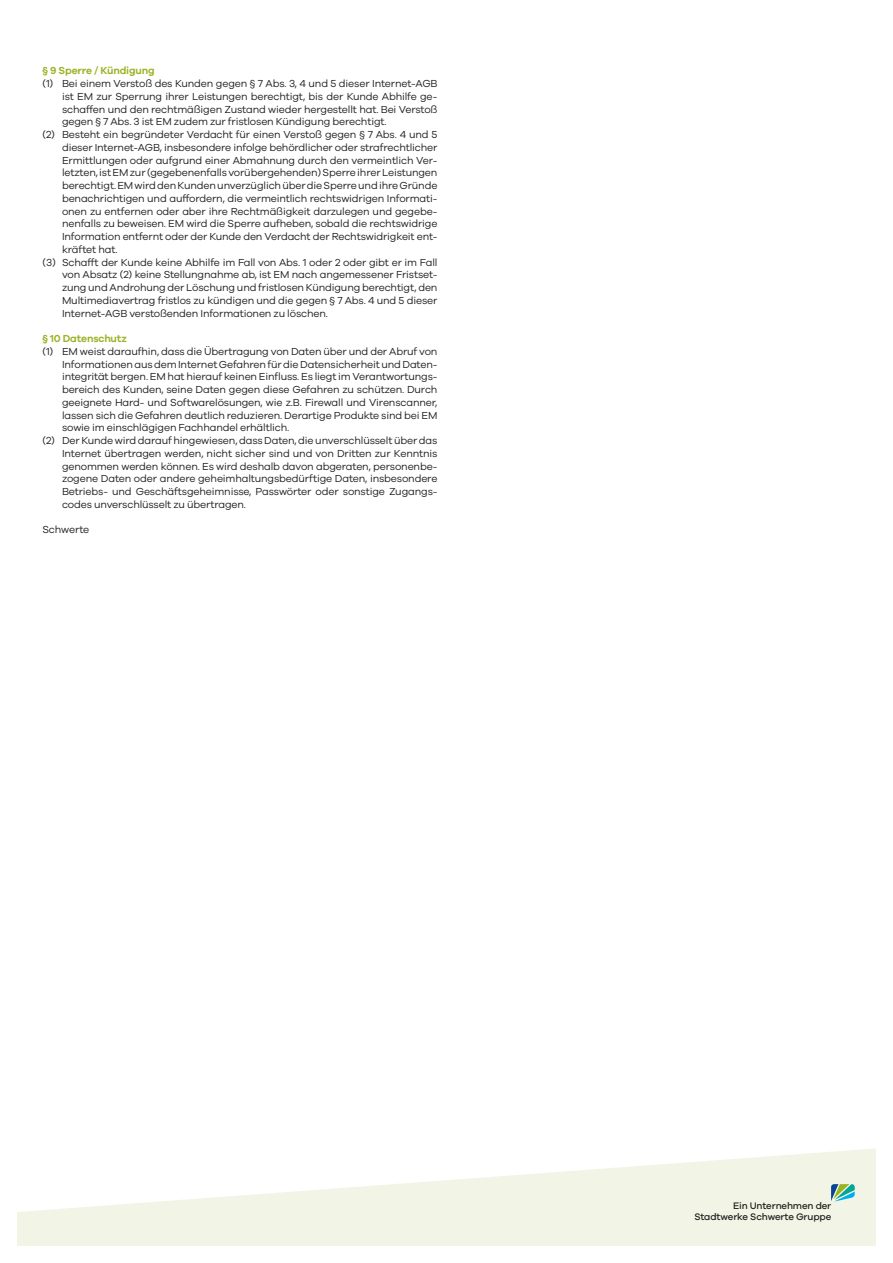
<style>
.page{position:relative;width:893px;height:1263px;background:#fff}
.page>*{position:absolute;margin:0;border:0;box-sizing:border-box;transform-origin:0 0}
.t1{font:10.5px "Galano Grotesque";letter-spacing:-.015em;color:#231f20}
.t2{font:600 10.5px "Galano Grotesque";letter-spacing:-.015em;color:#9cb226}
.t3{font:500 9.75px/11.2px "Galano Grotesque";letter-spacing:-.015em;color:#231f20;text-align:right}
</style>
<div class="page">
<svg style="left:17px;top:1148px;width:859px;height:98px;fill:#f2f5e5"></svg>
<svg style="left:831px;top:1184px;width:24px;height:17px"></svg>
<p class="t2" style="left:43px;top:64px;width:114px">§ 9 Sperre / Kündigung</p>
<p class="t1" style="left:43px;top:77px;width:396px">(1) Bei einem Verstoß des Kunden gegen § 7 Abs. 3, 4 und 5 dieser Internet-AGB</p>
<p class="t1" style="left:62px;top:90px;width:377px">ist EM zur Sperrung ihrer Leistungen berechtigt, bis der Kunde Abhilfe ge-</p>
<p class="t1" style="left:62px;top:103px;width:377px">schaffen und den rechtmäßigen Zustand wieder hergestellt hat. Bei Verstoß</p>
<p class="t1" style="left:62px;top:115px;width:326px">gegen § 7 Abs. 3 ist EM zudem zur fristlosen Kündigung berechtigt.</p>
<p class="t1" style="left:43px;top:128px;width:396px">(2) Besteht ein begründeter Verdacht für einen Verstoß gegen § 7 Abs. 4 und 5</p>
<p class="t1" style="left:62px;top:141px;width:377px">dieser Internet-AGB, insbesondere infolge behördlicher oder strafrechtlicher</p>
<p class="t1" style="left:62px;top:154px;width:377px">Ermittlungen oder aufgrund einer Abmahnung durch den vermeintlich Ver-</p>
<p class="t1" style="left:62px;top:166px;width:377px">letzten, ist EM zur (gegebenenfalls vorübergehenden) Sperre ihrer Leistungen</p>
<p class="t1" style="left:62px;top:179px;width:377px">berechtigt. EM wird den Kunden unverzüglich über die Sperre und ihre Gründe</p>
<p class="t1" style="left:62px;top:192px;width:377px">benachrichtigen und auffordern, die vermeintlich rechtswidrigen Informati-</p>
<p class="t1" style="left:62px;top:205px;width:377px">onen zu entfernen oder aber ihre Rechtmäßigkeit darzulegen und gegebe-</p>
<p class="t1" style="left:62px;top:217px;width:377px">nenfalls zu beweisen. EM wird die Sperre aufheben, sobald die rechtswidrige</p>
<p class="t1" style="left:62px;top:230px;width:377px">Information entfernt oder der Kunde den Verdacht der Rechtswidrigkeit ent-</p>
<p class="t1" style="left:62px;top:243px;width:57px">kräftet hat.</p>
<p class="t1" style="left:43px;top:256px;width:396px">(3) Schafft der Kunde keine Abhilfe im Fall von Abs. 1 oder 2 oder gibt er im Fall</p>
<p class="t1" style="left:62px;top:268px;width:377px">von Absatz (2) keine Stellungnahme ab, ist EM nach angemessener Fristset-</p>
<p class="t1" style="left:62px;top:281px;width:377px">zung und Androhung der Löschung und fristlosen Kündigung berechtigt, den</p>
<p class="t1" style="left:62px;top:294px;width:377px">Multimediavertrag fristlos zu kündigen und die gegen § 7 Abs. 4 und 5 dieser</p>
<p class="t1" style="left:62px;top:307px;width:267px">Internet-AGB verstoßenden Informationen zu löschen.</p>
<p class="t2" style="left:43px;top:332px;width:86px">§ 10 Datenschutz</p>
<p class="t1" style="left:43px;top:345px;width:396px">(1) EM weist daraufhin, dass die Übertragung von Daten über und der Abruf von</p>
<p class="t1" style="left:62px;top:358px;width:377px">Informationen aus dem Internet Gefahren für die Datensicherheit und Daten-</p>
<p class="t1" style="left:62px;top:370px;width:377px">integrität bergen. EM hat hierauf keinen Einfluss. Es liegt im Verantwortungs-</p>
<p class="t1" style="left:62px;top:383px;width:377px">bereich des Kunden, seine Daten gegen diese Gefahren zu schützen. Durch</p>
<p class="t1" style="left:62px;top:396px;width:377px">geeignete Hard- und Softwarelösungen, wie z.B. Firewall und Virenscanner,</p>
<p class="t1" style="left:62px;top:409px;width:377px">lassen sich die Gefahren deutlich reduzieren. Derartige Produkte sind bei EM</p>
<p class="t1" style="left:62px;top:421px;width:229px">sowie im einschlägigen Fachhandel erhältlich.</p>
<p class="t1" style="left:43px;top:434px;width:396px">(2) Der Kunde wird darauf hingewiesen, dass Daten, die unverschlüsselt über das</p>
<p class="t1" style="left:62px;top:447px;width:377px">Internet übertragen werden, nicht sicher sind und von Dritten zur Kenntnis</p>
<p class="t1" style="left:62px;top:460px;width:377px">genommen werden können. Es wird deshalb davon abgeraten, personenbe-</p>
<p class="t1" style="left:62px;top:472px;width:377px">zogene Daten oder andere geheimhaltungsbedürftige Daten, insbesondere</p>
<p class="t1" style="left:62px;top:485px;width:377px">Betriebs- und Geschäftsgeheimnisse, Passwörter oder sonstige Zugangs-</p>
<p class="t1" style="left:62px;top:498px;width:186px">codes unverschlüsselt zu übertragen.</p>
<p class="t1" style="left:43px;top:523px;width:48px">Schwerte</p>
<p class="t3" style="left:695px;top:1200px;width:138px">Ein Unternehmen der<br>Stadtwerke Schwerte Gruppe</p>
</div>
